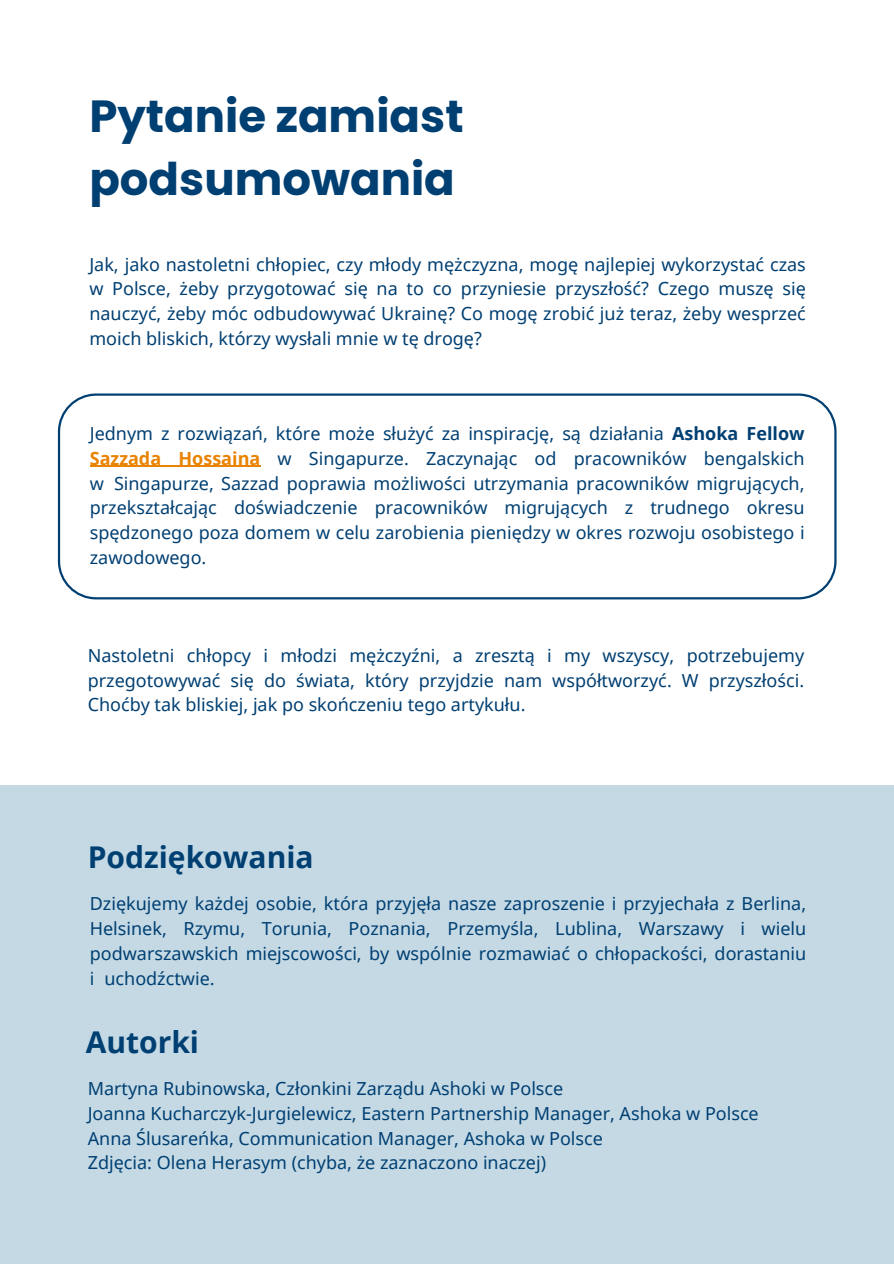
<style>
.page{position:relative;width:894px;height:1264px;background:#fff}
.page>*{position:absolute;margin:0;border:0;box-sizing:border-box;transform-origin:0 0}
.t1{font:700 45px "Poppins";color:#003f72}
.t2{font:700 30px "Noto Sans";color:#003f72}
.t3{font:18px/24.8px "Noto Sans";color:#003f72;text-align:justify}
.s1{font-weight:700}
.s2{font-weight:700;color:#e98300}
</style>
<div class="page">
<svg style="left:58px;top:393px;width:778px;height:206px"></svg>
<div style="left:0;top:785px;width:893px;height:478px;background:#c4d9e4"></div>
<hr style="left:90px;top:466px;width:170px;height:1px;background:#e98300">
<p class="t1" style="left:89px;top:85px;width:375px">Pytanie zamiast</p>
<p class="t1" style="left:89px;top:148px;width:367px">podsumowania</p>
<p class="t3" style="left:89px;top:251px;width:717px">Jak, jako nastoletni chłopiec, czy młody mężczyzna, mogę najlepiej wykorzystać czas w Polsce, żeby przygotować się na to co przyniesie przyszłość? Czego muszę się nauczyć, żeby móc odbudowywać Ukrainę? Co mogę zrobić już teraz, żeby wesprzeć moich bliskich, którzy wysłali mnie w tę drogę?</p>
<p class="t3" style="left:90px;top:420px;width:716px">Jednym z rozwiązań, które może służyć za inspirację, są działania <span class="s1">Ashoka Fellow </span><span class="s2">Sazzada Hossaina</span> w Singapurze. Zaczynając od pracowników bengalskich w Singapurze, Sazzad poprawia możliwości utrzymania pracowników migrujących, przekształcając doświadczenie pracowników migrujących z trudnego okresu spędzonego poza domem w celu zarobienia pieniędzy w okres rozwoju osobistego i zawodowego.</p>
<p class="t3" style="left:88px;top:642px;width:717px">Nastoletni chłopcy i młodzi mężczyźni, a zresztą i my wszyscy, potrzebujemy przegotowywać się do świata, który przyjdzie nam współtworzyć. W przyszłości.<br>Choćby tak bliskiej, jak po skończeniu tego artykułu.</p>
<p class="t2" style="left:88px;top:836px;width:227px">Podziękowania</p>
<p class="t3" style="left:90px;top:891px;width:717px">Dziękujemy każdej osobie, która przyjęła nasze zaproszenie i przyjechała z Berlina, Helsinek, Rzymu, Torunia, Poznania, Przemyśla, Lublina, Warszawy i wielu podwarszawskich miejscowości, by wspólnie rozmawiać o chłopackości, dorastaniu i uchodźctwie.</p>
<p class="t2" style="left:86px;top:1020px;width:115px">Autorki</p>
<p class="t3" style="left:88px;top:1075px;width:477px">Martyna Rubinowska, Członkini Zarządu Ashoki w Polsce</p>
<p class="t3" style="left:88px;top:1100px;width:672px">Joanna Kucharczyk-Jurgielewicz, Eastern Partnership Manager, Ashoka w Polsce</p>
<p class="t3" style="left:88px;top:1125px;width:516px">Anna Ślusareńka, Communication Manager, Ashoka w Polsce</p>
<p class="t3" style="left:88px;top:1149px;width:460px">Zdjęcia: Olena Herasym (chyba, że zaznaczono inaczej)</p>
</div>
